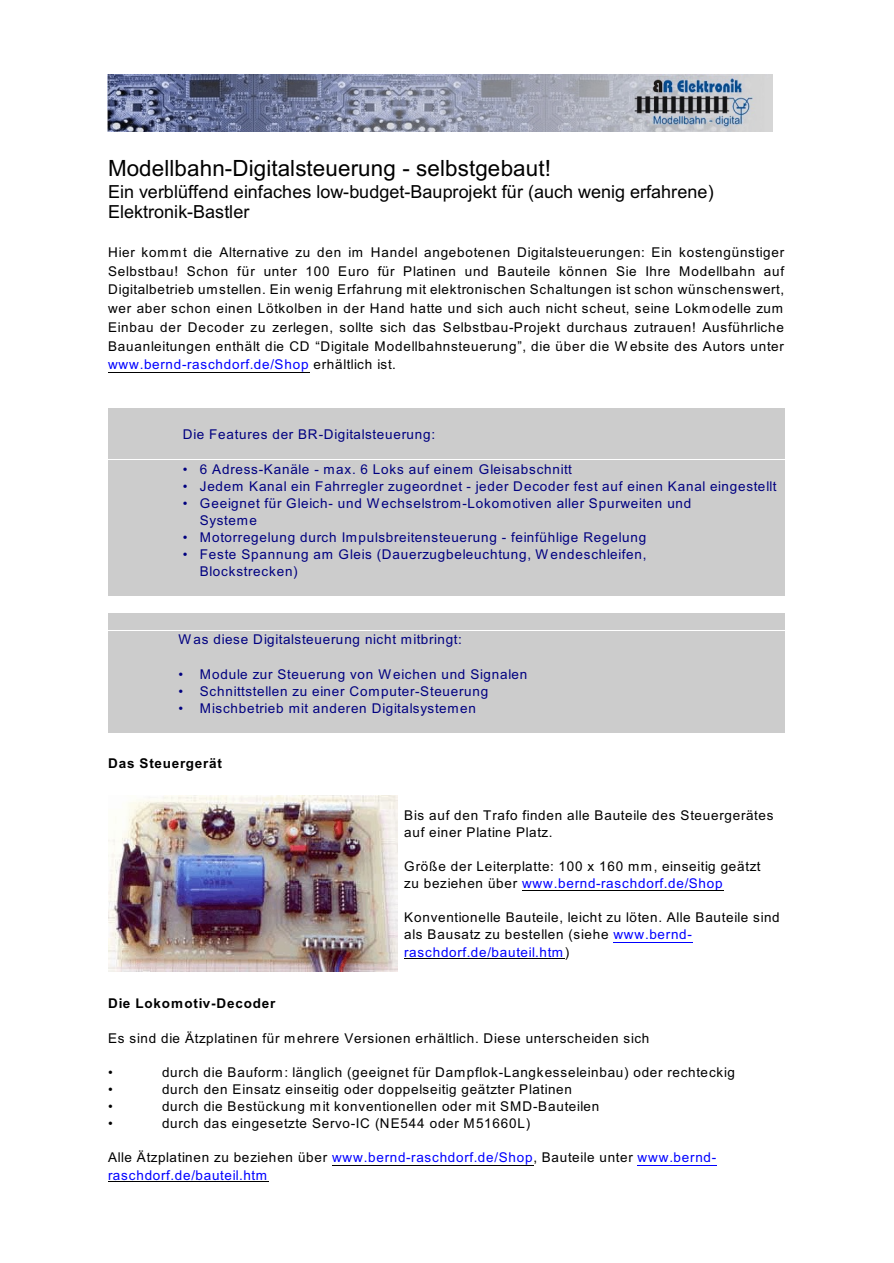
<style>
.page{position:relative;width:894px;height:1263px;background:#fff}
.page>*{position:absolute;margin:0;border:0;box-sizing:border-box;transform-origin:0 0}
.t1{font:22.35px "Arial";letter-spacing:.005em;color:#000}
.t2{font:18px/20.7px "Arial";letter-spacing:.005em;color:#000}
.t3{font:13.5px/18.8px "Arial";letter-spacing:.06em;color:#000}
.t4{font:13.5px/17.1px "Arial";letter-spacing:.06em;color:#000080}
.t5{font:13.5px/17.1px "Arial";letter-spacing:.05em;color:#00f}
.t6{font:700 13.5px "Arial";letter-spacing:.06em;color:#000}
.s1{color:#00f}
.s2{color:#000}
</style>
<div class="page">
<div style="left:108px;top:408px;width:677px;height:17px;background:#ccc"></div>
<div style="left:108px;top:425px;width:677px;height:17px;background:#ccc"></div>
<div style="left:108px;top:442px;width:677px;height:17px;background:#ccc"></div>
<div style="left:108px;top:460px;width:677px;height:16px;background:#ccc"></div>
<div style="left:108px;top:477px;width:677px;height:17px;background:#ccc"></div>
<div style="left:108px;top:494px;width:677px;height:34px;background:#ccc"></div>
<div style="left:108px;top:528px;width:677px;height:17px;background:#ccc"></div>
<div style="left:108px;top:545px;width:677px;height:34px;background:#ccc"></div>
<div style="left:108px;top:579px;width:677px;height:17px;background:#ccc"></div>
<div style="left:108px;top:613px;width:677px;height:17px;background:#ccc"></div>
<div style="left:108px;top:631px;width:677px;height:16px;background:#ccc"></div>
<div style="left:108px;top:648px;width:677px;height:17px;background:#ccc"></div>
<div style="left:108px;top:665px;width:677px;height:17px;background:#ccc"></div>
<div style="left:108px;top:682px;width:677px;height:17px;background:#ccc"></div>
<div style="left:108px;top:699px;width:677px;height:17px;background:#ccc"></div>
<div style="left:108px;top:716px;width:677px;height:17px;background:#ccc"></div>
<hr style="left:108px;top:372px;width:201px;height:1px;background:#000">
<hr style="left:522px;top:891px;width:202px;height:1px;background:#000">
<hr style="left:613px;top:942px;width:80px;height:1px;background:#00f">
<hr style="left:404px;top:959px;width:161px;height:1px;background:#000">
<hr style="left:332px;top:1165px;width:202px;height:1px;background:#000">
<hr style="left:638px;top:1165px;width:79px;height:1px;background:#00f">
<hr style="left:108px;top:1182px;width:161px;height:1px;background:#000">
<img style="left:107px;top:74px;width:666px;height:57px">
<img style="left:108px;top:795px;width:290px;height:176px">
<h1 class="t1" style="left:108px;top:160px;width:445px">Modellbahn-Digitalsteuerung - selbstgebaut!</h1>
<h2 class="t2" style="left:108px;top:183px;width:607px">Ein verblüffend einfaches low-budget-Bauprojekt für (auch wenig erfahrene)<br>Elektronik-Bastler</h2>
<p class="t3" style="left:108px;top:244px;width:678px;text-align:justify">Hier kommt die Alternative zu den im Handel angebotenen Digitalsteuerungen: Ein kostengünstiger Selbstbau! Schon für unter 100 Euro für Platinen und Bauteile können Sie Ihre Modellbahn auf Digitalbetrieb umstellen. Ein wenig Erfahrung mit elektronischen Schaltungen ist schon wünschenswert, wer aber schon einen Lötkolben in der Hand hatte und sich auch nicht scheut, seine Lokmodelle zum Einbau der Decoder zu zerlegen, sollte sich das Selbstbau-Projekt durchaus zutrauen! Ausführliche Bauanleitungen enthält die CD “Digitale Modellbahnsteuerung”, die über die W ebsite des Autors unter <span class="s1">www.bernd-raschdorf.de/Shop</span> erhältlich ist.</p>
<p class="t4" style="left:183px;top:427px;width:254px">Die Features der BR-Digitalsteuerung:</p>
<p class="t4" style="left:183px;top:461px;width:391px">• 6 Adress-Kanäle - max. 6 Loks auf einem Gleisabschnitt</p>
<p class="t4" style="left:183px;top:479px;width:595px">• Jedem Kanal ein Fahrregler zugeordnet - jeder Decoder fest auf einen Kanal eingestellt</p>
<p class="t4" style="left:200px;top:496px;width:493px;text-indent:-17px">• Geeignet für Gleich- und Wechselstrom-Lokomotiven aller Spurweiten und<br>Systeme</p>
<p class="t4" style="left:183px;top:530px;width:465px">• Motorregelung durch Impulsbreitensteuerung - feinfühlige Regelung</p>
<p class="t4" style="left:200px;top:547px;width:448px;text-indent:-17px">• Feste Spannung am Gleis (Dauerzugbeleuchtung, Wendeschleifen,<br>Blockstrecken)</p>
<p class="t4" style="left:179px;top:632px;width:285px">Was diese Digitalsteuerung nicht mitbringt:</p>
<p class="t4" style="left:179px;top:667px;width:350px">• Module zur Steuerung von Weichen und Signalen</p>
<p class="t4" style="left:179px;top:684px;width:311px">• Schnittstellen zu einer Computer-Steuerung</p>
<p class="t4" style="left:179px;top:701px;width:299px">• Mischbetrieb mit anderen Digitalsystemen</p>
<p class="t6" style="left:108px;top:758px;width:115px">Das Steuergerät</p>
<p class="t3" style="left:404px;top:808px;width:371px;line-height:17.1px">Bis auf den Trafo finden alle Bauteile des Steuergerätes auf einer Platine Platz.</p>
<p class="t3" style="left:404px;top:859px;width:358px;line-height:17.1px">Größe der Leiterplatte: 100 x 160 mm, einseitig geätzt zu beziehen über <span class="s1">www.bernd-raschdorf.de/Shop</span></p>
<p class="t3" style="left:404px;top:910px;width:377px;line-height:17.1px">Konventionelle Bauteile, leicht zu löten. Alle Bauteile sind als Bausatz zu bestellen (siehe <span class="s1">www.bernd&shy;raschdorf.de/bauteil.htm</span>)</p>
<p class="t6" style="left:108px;top:999px;width:169px">Die Lokomotiv-Decoder</p>
<p class="t3" style="left:108px;top:1030px;width:543px">Es sind die Ätzplatinen für mehrere Versionen erhältlich. Diese unterscheiden sich</p>
<p class="t3" style="left:108px;top:1064px;width:6px">•</p>
<p class="t3" style="left:162px;top:1064px;width:575px">durch die Bauform: länglich (geeignet für Dampflok-Langkesseleinbau) oder rechteckig</p>
<p class="t3" style="left:108px;top:1081px;width:6px">•</p>
<p class="t3" style="left:162px;top:1081px;width:412px">durch den Einsatz einseitig oder doppelseitig geätzter Platinen</p>
<p class="t3" style="left:108px;top:1098px;width:6px">•</p>
<p class="t3" style="left:162px;top:1098px;width:439px">durch die Bestückung mit konventionellen oder mit SMD-Bauteilen</p>
<p class="t3" style="left:108px;top:1115px;width:6px">•</p>
<p class="t3" style="left:162px;top:1115px;width:370px">durch das eingesetzte Servo-IC (NE544 oder M51660L)</p>
<p class="t5" style="left:108px;top:1150px;width:610px"><span class="s2">Alle Ätzplatinen zu beziehen über</span> www.bernd-raschdorf.de/Shop<span class="s2">, Bauteile unter</span> www.bernd&shy;raschdorf.de/bauteil.htm</p>
</div>
